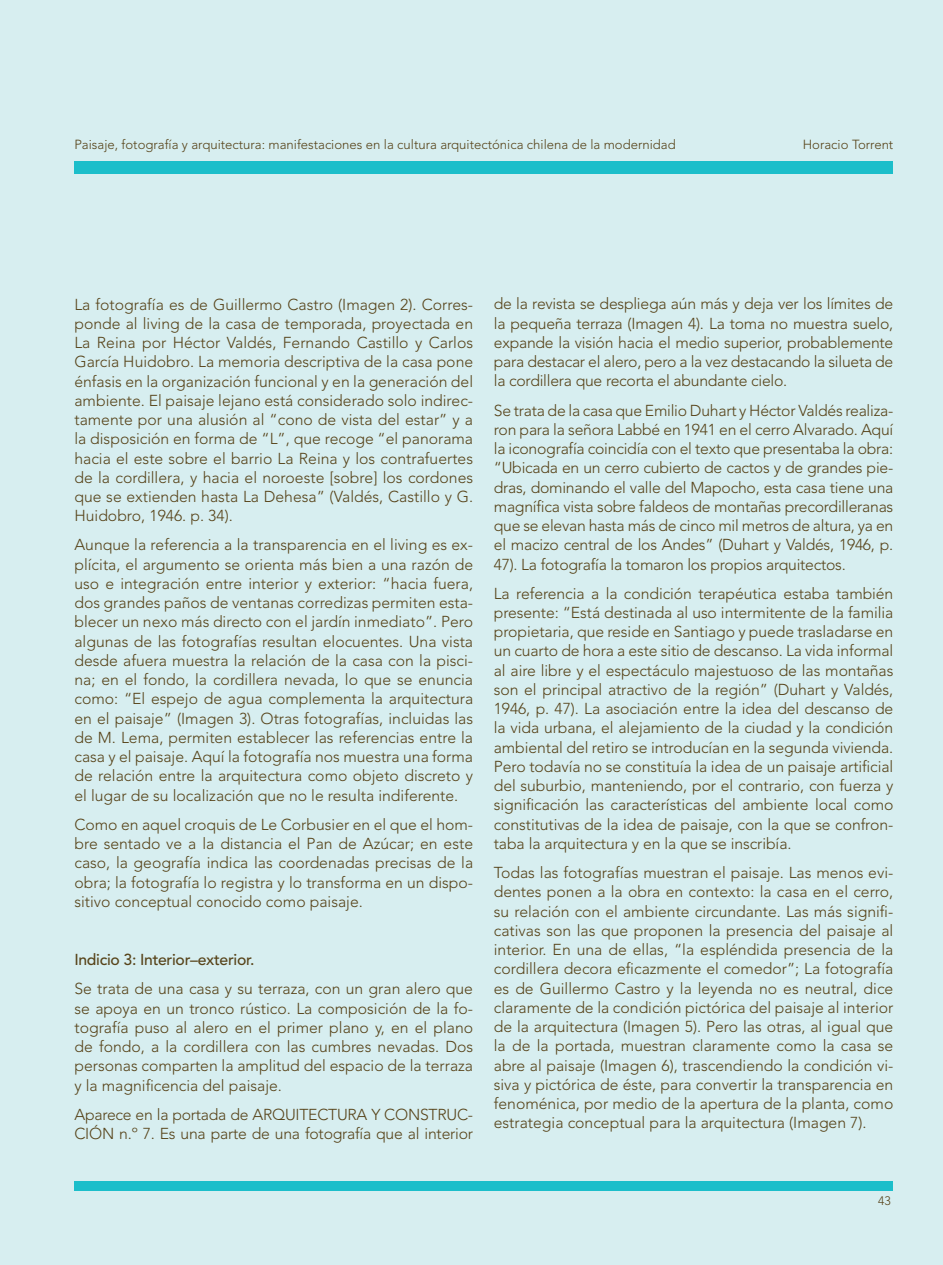
<style>
.page{position:relative;width:943px;height:1265px;background:#d7eef0}
.page>*{position:absolute;margin:0;border:0;box-sizing:border-box;transform-origin:0 0}
.t1{font:300 15.75px/19.2px "Avenir LT Std";color:#574319;text-align:justify}
.t2{font:500 15.75px "Avenir LT Std";letter-spacing:-.02em;color:#574319}
.t3{font:300 13.12px "Avenir LT Std";color:#574319}
.t4{font:300 12.25px "Avenir LT Std";color:#574319}
</style>
<div class="page">
<div style="left:74px;top:1181px;width:819px;height:10px;background:#1cbeca"></div>
<div style="left:74px;top:161px;width:819px;height:12px;background:#1cbeca"></div>
<p class="t3" style="left:74px;top:137px;width:603px">Paisaje, fotografía y arquitectura: manifestaciones en la cultura arquitectónica chilena de la modernidad</p>
<p class="t3" style="left:802px;top:137px;width:92px">Horacio Torrent</p>
<p class="t1" style="left:74px;top:295px;width:400px">La fotografía es de Guillermo Castro (Imagen 2). Corres&shy;ponde al living de la casa de temporada, proyectada en La Reina por Héctor Valdés, Fernando Castillo y Carlos García Huidobro. La memoria descriptiva de la casa pone énfasis en la organización funcional y en la generación del ambiente. El paisaje lejano está considerado solo indirec&shy;tamente por una alusión al “cono de vista del estar” y a la disposición en forma de “L”, que recoge “el panorama hacia el este sobre el barrio La Reina y los contrafuertes de la cordillera, y hacia el noroeste [sobre] los cordones que se extienden hasta La Dehesa” (Valdés, Castillo y G.<br>Huidobro, 1946. p. 34).</p>
<p class="t1" style="left:74px;top:535px;width:400px">Aunque la referencia a la transparencia en el living es ex&shy;plícita, el argumento se orienta más bien a una razón de uso e integración entre interior y exterior: “hacia fuera, dos grandes paños de ventanas corredizas permiten esta&shy;blecer un nexo más directo con el jardín inmediato”. Pero algunas de las fotografías resultan elocuentes. Una vista desde afuera muestra la relación de la casa con la pisci&shy;na; en el fondo, la cordillera nevada, lo que se enuncia como: “El espejo de agua complementa la arquitectura en el paisaje” (Imagen 3). Otras fotografías, incluidas las de M. Lema, permiten establecer las referencias entre la casa y el paisaje. Aquí la fotografía nos muestra una forma de relación entre la arquitectura como objeto discreto y el lugar de su localización que no le resulta indiferente.</p>
<p class="t1" style="left:74px;top:815px;width:400px">Como en aquel croquis de Le Corbusier en el que el hom&shy;bre sentado ve a la distancia el Pan de Azúcar; en este caso, la geografía indica las coordenadas precisas de la obra; la fotografía lo registra y lo transforma en un dispo&shy;sitivo conceptual conocido como paisaje.</p>
<p class="t2" style="left:74px;top:951px;width:181px">Indicio 3: Interior–exterior.</p>
<p class="t1" style="left:74px;top:979px;width:400px">Se trata de una casa y su terraza, con un gran alero que se apoya en un tronco rústico. La composición de la fo&shy;tografía puso al alero en el primer plano y, en el plano de fondo, a la cordillera con las cumbres nevadas. Dos personas comparten la amplitud del espacio de la terraza y la magnificencia del paisaje.</p>
<p class="t1" style="left:74px;top:1105px;width:400px">Aparece en la portada de ARQUITECTURA Y CONSTRUC-<br>CIÓN n.º 7. Es una parte de una fotografía que al interior</p>
<p class="t1" style="left:494px;top:294px;width:401px">de la revista se despliega aún más y deja ver los límites de la pequeña terraza (Imagen 4). La toma no muestra suelo, expande la visión hacia el medio superior, probablemente para destacar el alero, pero a la vez destacando la silueta de la cordillera que recorta el abundante cielo.</p>
<p class="t1" style="left:494px;top:401px;width:401px">Se trata de la casa que Emilio Duhart y Héctor Valdés realiza&shy;ron para la señora Labbé en 1941 en el cerro Alvarado. Aquí la iconografía coincidía con el texto que presentaba la obra: “Ubicada en un cerro cubierto de cactos y de grandes pie&shy;dras, dominando el valle del Mapocho, esta casa tiene una magnífica vista sobre faldeos de montañas precordilleranas que se elevan hasta más de cinco mil metros de altura, ya en el macizo central de los Andes” (Duhart y Valdés, 1946, p.<br>47). La fotografía la tomaron los propios arquitectos.</p>
<p class="t1" style="left:494px;top:584px;width:401px">La referencia a la condición terapéutica estaba también presente: “Está destinada al uso intermitente de la familia propietaria, que reside en Santiago y puede trasladarse en un cuarto de hora a este sitio de descanso. La vida informal al aire libre y el espectáculo majestuoso de las montañas son el principal atractivo de la región” (Duhart y Valdés, 1946, p. 47). La asociación entre la idea del descanso de la vida urbana, el alejamiento de la ciudad y la condición ambiental del retiro se introducían en la segunda vivienda.<br>Pero todavía no se constituía la idea de un paisaje artificial del suburbio, manteniendo, por el contrario, con fuerza y significación las características del ambiente local como constitutivas de la idea de paisaje, con la que se confron&shy;taba la arquitectura y en la que se inscribía.</p>
<p class="t1" style="left:494px;top:863px;width:401px">Todas las fotografías muestran el paisaje. Las menos evi&shy;dentes ponen a la obra en contexto: la casa en el cerro, su relación con el ambiente circundante. Las más signifi&shy;cativas son las que proponen la presencia del paisaje al interior. En una de ellas, “la espléndida presencia de la cordillera decora eficazmente el comedor”; La fotografía es de Guillermo Castro y la leyenda no es neutral, dice claramente de la condición pictórica del paisaje al interior de la arquitectura (Imagen 5). Pero las otras, al igual que la de la portada, muestran claramente como la casa se abre al paisaje (Imagen 6), trascendiendo la condición vi&shy;siva y pictórica de éste, para convertir la transparencia en fenoménica, por medio de la apertura de la planta, como estrategia conceptual para la arquitectura (Imagen 7).</p>
<p class="t4" style="left:878px;top:1194px;width:14px">43</p>
</div>
